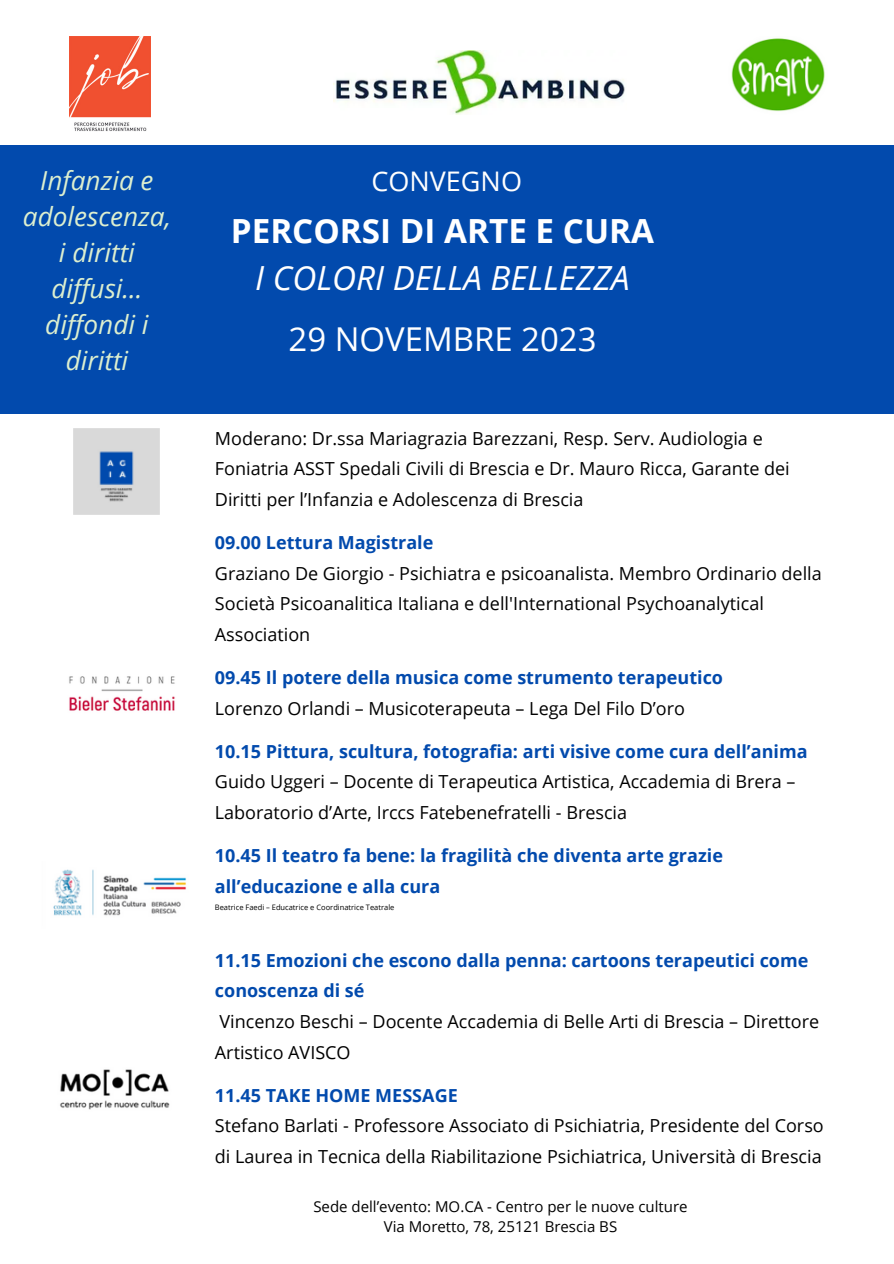
<style>
.page{position:relative;width:894px;height:1264px;background:#fff}
.page>*{position:absolute;margin:0;border:0;box-sizing:border-box;transform-origin:0 0}
.t1{font:italic 33.3px "Open Sans";color:#fff}
.t2{font:700 33.3px "Open Sans";color:#fff}
.t3{font:32.85px "Open Sans";color:#fff}
.t4{font:27px "Open Sans";color:#fff}
.t5{font:italic 26.25px/36px "Open Sans";color:#ddefcf;text-align:center}
.t6{font:18px/30.6px "Open Sans";color:#000}
.t7{font:700 18px/30.6px "Open Sans";color:#024aad}
.t8{font:15px "Open Sans";color:#000}
.t9{font:7.5px "Open Sans";color:#000}
</style>
<div class="page">
<img style="left:69px;top:37px;width:81px;height:94px">
<img style="left:731px;top:38px;width:94px;height:73px">
<img style="left:73px;top:428px;width:87px;height:87px">
<img style="left:333px;top:51px;width:292px;height:64px">
<img style="left:69px;top:676px;width:106px;height:35px">
<img style="left:53px;top:869px;width:133px;height:47px">
<img style="left:60px;top:1069px;width:110px;height:41px">
<div style="left:0;top:145px;width:893px;height:268px;background:#024aad"></div>
<p class="t5" style="left:23px;top:162px;width:149px">Infanzia e adolescenza, i diritti diffusi... diffondi i diritti</p>
<p class="t4" style="left:371px;top:162px;width:152px">CONVEGNO</p>
<p class="t2" style="left:231px;top:208px;width:424px">PERCORSI DI ARTE E CURA</p>
<p class="t1" style="left:255px;top:254px;width:376px">I COLORI DELLA BELLEZZA</p>
<p class="t3" style="left:288px;top:316px;width:309px">29 NOVEMBRE 2023</p>
<p class="t6" style="left:215px;top:422px;width:549px">Moderano: Dr.ssa Mariagrazia Barezzani, Resp. Serv. Audiologia e</p>
<p class="t6" style="left:215px;top:453px;width:576px">Foniatria ASST Spedali Civili di Brescia e Dr. Mauro Ricca, Garante dei</p>
<p class="t6" style="left:215px;top:483px;width:370px">Diritti per l’Infanzia e Adolescenza di Brescia</p>
<p class="t7" style="left:215px;top:526px;width:220px">09.00 Lettura Magistrale</p>
<p class="t6" style="left:215px;top:557px;width:608px">Graziano De Giorgio - Psichiatra e psicoanalista. Membro Ordinario della<br>Società Psicoanalitica Italiana e dell'International Psychoanalytical</p>
<p class="t6" style="left:215px;top:618px;width:97px">Association</p>
<p class="t7" style="left:215px;top:661px;width:509px">09.45 Il potere della musica come strumento terapeutico</p>
<p class="t6" style="left:215px;top:692px;width:471px">Lorenzo Orlandi – Musicoterapeuta – Lega Del Filo D’oro</p>
<p class="t7" style="left:215px;top:735px;width:594px">10.15 Pittura, scultura, fotografia: arti visive come cura dell’anima</p>
<p class="t6" style="left:215px;top:766px;width:582px">Guido Uggeri – Docente di Terapeutica Artistica, Accademia di Brera –</p>
<p class="t6" style="left:215px;top:796px;width:413px">Laboratorio d’Arte, Irccs Fatebenefratelli - Brescia</p>
<p class="t7" style="left:215px;top:840px;width:509px">10.45 Il teatro fa bene: la fragilità che diventa arte grazie all’educazione e alla cura</p>
<p class="t9" style="left:215px;top:902px;width:181px">Beatrice Faedi – Educatrice e Coordinatrice Teatrale</p>
<p class="t7" style="left:215px;top:944px;width:594px">11.15 Emozioni che escono dalla penna: cartoons terapeutici come</p>
<p class="t7" style="left:215px;top:975px;width:151px">conoscenza di sé</p>
<p class="t6" style="left:215px;top:1005px;width:605px">Vincenzo Beschi – Docente Accademia di Belle Arti di Brescia – Direttore<br>Artistico AVISCO</p>
<p class="t7" style="left:215px;top:1079px;width:244px">11.45 TAKE HOME MESSAGE</p>
<p class="t6" style="left:215px;top:1110px;width:610px">Stefano Barlati - Professore Associato di Psichiatria, Presidente del Corso di Laurea in Tecnica della Riabilitazione Psichiatrica, Università di Brescia</p>
<p class="t8" style="left:313px;top:1195px;width:376px">Sede dell’evento: MO.CA - Centro per le nuove culture</p>
<p class="t8" style="left:383px;top:1215px;width:235px">Via Moretto, 78, 25121 Brescia BS</p>
</div>
